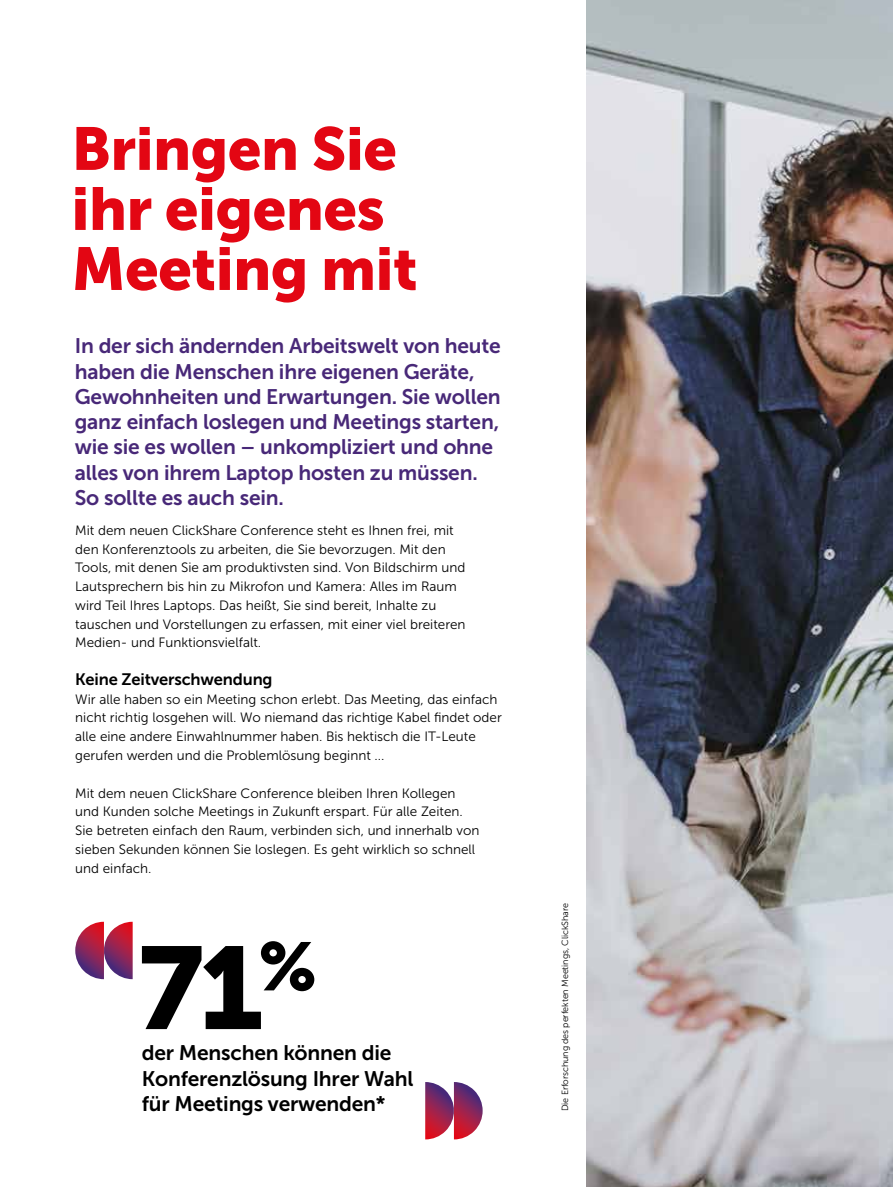
<style>
.page{position:relative;width:893px;height:1187px;background:#fff}
.page>*{position:absolute;margin:0;border:0;box-sizing:border-box;transform-origin:0 0}
.t1{font:116.1px "Museo Sans 900";color:#000}
.t2{font:60px/60px "Museo Sans 900";letter-spacing:-.01em;color:#e30613}
.t3{font:21px/25.2px "Museo Sans 700";letter-spacing:-.01em;color:#482878}
.t4{font:21px/25.2px "Museo Sans 700";letter-spacing:-.01em;color:#000}
.t5{font:16.5px "Museo Sans 700";letter-spacing:-.01em;color:#000}
.t6{font:13.5px/18.8px "Museo Sans 300";color:#000}
.t7{font:9px "Museo Sans 300";letter-spacing:-.01em;color:#000}
</style>
<div class="page">
<img style="left:587px;top:0;width:306px;height:1186px">
<svg style="left:75px;top:921px;width:58px;height:58px"></svg>
<svg style="left:425px;top:1082px;width:58px;height:57px"></svg>
<h2 class="t2" style="left:71px;top:119px;width:348px">Bringen Sie ihr eigenes<br>Meeting mit</h2>
<p class="t3" style="left:75px;top:333px;width:427px">In der sich ändernden Arbeitswelt von heute haben die Menschen ihre eigenen Geräte, Gewohnheiten und Erwartungen. Sie wollen ganz einfach loslegen und Meetings starten, wie sie es wollen – unkompliziert und ohne alles von ihrem Laptop hosten zu müssen.<br>So sollte es auch sein.</p>
<p class="t6" style="left:75px;top:521px;width:392px">Mit dem neuen ClickShare Conference steht es Ihnen frei, mit den Konferenztools zu arbeiten, die Sie bevorzugen. Mit den Tools, mit denen Sie am produktivsten sind. Von Bildschirm und Lautsprechern bis hin zu Mikrofon und Kamera: Alles im Raum wird Teil Ihres Laptops. Das heißt, Sie sind bereit, Inhalte zu tauschen und Vorstellungen zu erfassen, mit einer viel breiteren Medien- und Funktionsvielfalt.</p>
<p class="t5" style="left:75px;top:670px;width:199px">Keine Zeitverschwendung</p>
<p class="t6" style="left:75px;top:689px;width:428px">Wir alle haben so ein Meeting schon erlebt. Das Meeting, das einfach nicht richtig losgehen will. Wo niemand das richtige Kabel findet oder alle eine andere Einwahlnummer haben. Bis hektisch die IT-Leute gerufen werden und die Problemlösung beginnt ...</p>
<p class="t6" style="left:75px;top:783px;width:406px">Mit dem neuen ClickShare Conference bleiben Ihren Kollegen und Kunden solche Meetings in Zukunft erspart. Für alle Zeiten.<br>Sie betreten einfach den Raum, verbinden sich, und innerhalb von sieben Sekunden können Sie loslegen. Es geht wirklich so schnell und einfach.</p>
<h1 class="t1" style="left:138px;top:922px;width:180px">71<sup>%</sup></h1>
<h3 class="t4" style="left:142px;top:1040px;width:273px">der Menschen können die<br>Konferenzlösung Ihrer Wahl für Meetings verwenden*</h3>
<p class="t7" style="left:560px;top:1111px;width:209px;rotate:-90deg">Die Erforschung des perfekten Meetings, ClickShare</p>
</div>
